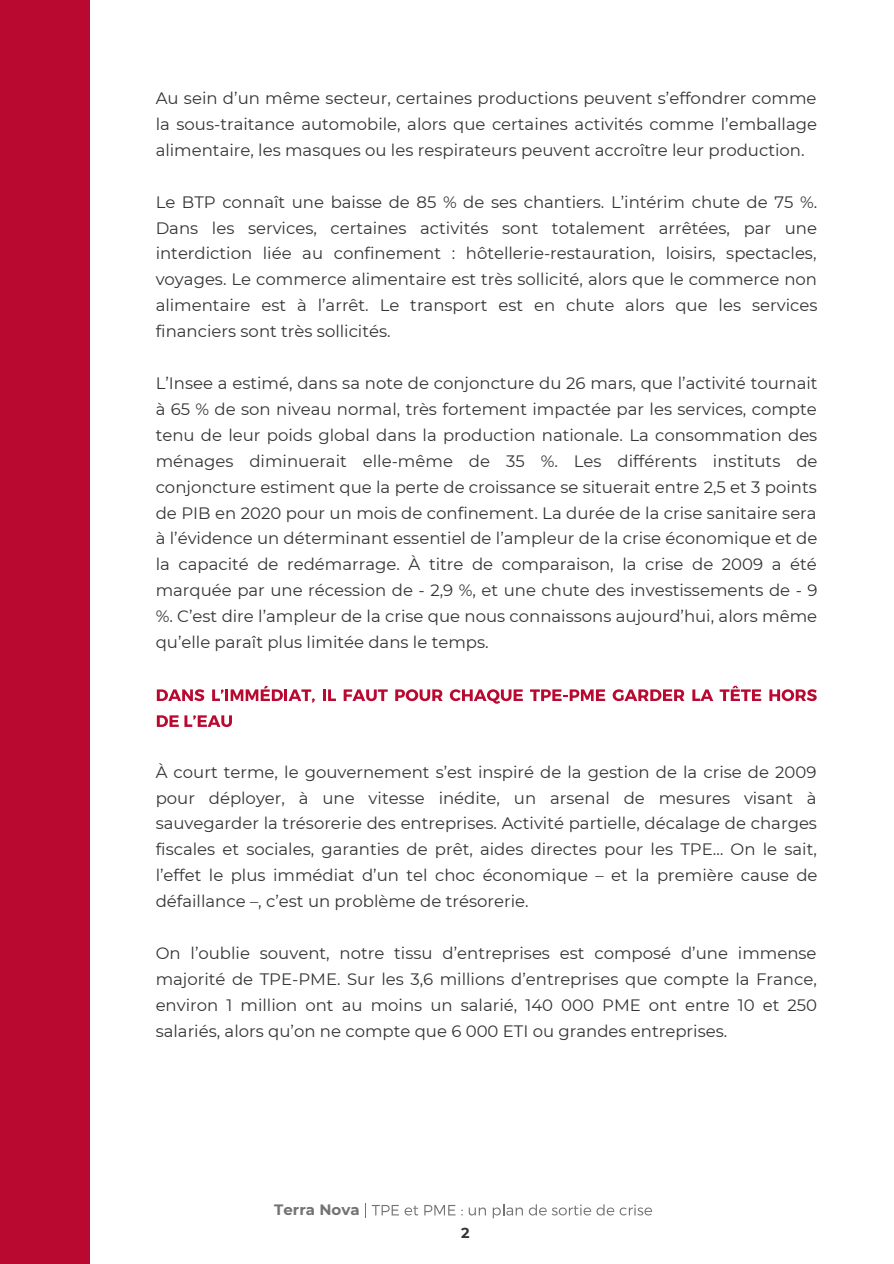
<style>
.page{position:relative;width:894px;height:1264px;background:#fff}
.page>*{position:absolute;margin:0;border:0;box-sizing:border-box;transform-origin:0 0}
.t1{font:16.5px/26px "Montserrat";color:#343434;text-align:justify}
.t2{font:700 15px "Montserrat";color:#737373}
.t3{font:700 14.4px "Montserrat";color:#343434}
</style>
<div class="page">
<div style="left:0;top:0;width:90px;height:1263px;background:#b90931"></div>
<svg style="left:157px;top:689px;width:47px;height:12px"></svg>
<svg style="left:212px;top:685px;width:103px;height:17px"></svg>
<svg style="left:323px;top:689px;width:13px;height:12px"></svg>
<svg style="left:343px;top:689px;width:44px;height:12px"></svg>
<svg style="left:395px;top:689px;width:47px;height:12px"></svg>
<svg style="left:449px;top:689px;width:73px;height:14px"></svg>
<svg style="left:530px;top:689px;width:75px;height:12px"></svg>
<svg style="left:612px;top:689px;width:72px;height:12px"></svg>
<svg style="left:692px;top:689px;width:21px;height:12px"></svg>
<svg style="left:719px;top:685px;width:42px;height:16px"></svg>
<svg style="left:769px;top:689px;width:47px;height:12px"></svg>
<svg style="left:157px;top:715px;width:75px;height:12px"></svg>
<svg style="left:365px;top:1203px;width:53px;height:14px"></svg>
<svg style="left:424px;top:1205px;width:31px;height:10px"></svg>
<svg style="left:468px;top:1207px;width:18px;height:8px"></svg>
<svg style="left:492px;top:1204px;width:30px;height:14px"></svg>
<svg style="left:528px;top:1204px;width:124px;height:11px"></svg>
<p class="t1" style="left:156px;top:85px;width:662px">Au sein d’un même secteur, certaines productions peuvent s’effondrer comme la sous-traitance automobile, alors que certaines activités comme l’emballage alimentaire, les masques ou les respirateurs peuvent accroître leur production.</p>
<p class="t1" style="left:156px;top:189px;width:663px">Le BTP connaît une baisse de 85 % de ses chantiers. L’intérim chute de 75 %.<br>Dans les services, certaines activités sont totalement arrêtées, par une interdiction liée au confinement : hôtellerie-restauration, loisirs, spectacles, voyages. Le commerce alimentaire est très sollicité, alors que le commerce non alimentaire est à l’arrêt. Le transport est en chute alors que les services financiers sont très sollicités.</p>
<p class="t1" style="left:156px;top:370px;width:663px">L’Insee a estimé, dans sa note de conjoncture du 26 mars, que l’activité tournait à 65 % de son niveau normal, très fortement impactée par les services, compte tenu de leur poids global dans la production nationale. La consommation des ménages diminuerait elle-même de 35 %. Les différents instituts de conjoncture estiment que la perte de croissance se situerait entre 2,5 et 3 points de PIB en 2020 pour un mois de confinement. La durée de la crise sanitaire sera à l’évidence un déterminant essentiel de l’ampleur de la crise économique et de la capacité de redémarrage. À titre de comparaison, la crise de 2009 a été marquée par une récession de - 2,9 %, et une chute des investissements de - 9 %. C’est dire l’ampleur de la crise que nous connaissons aujourd’hui, alors même qu’elle paraît plus limitée dans le temps.</p>
<p class="t1" style="left:156px;top:758px;width:663px">À court terme, le gouvernement s’est inspiré de la gestion de la crise de 2009 pour déployer, à une vitesse inédite, un arsenal de mesures visant à sauvegarder la trésorerie des entreprises. Activité partielle, décalage de charges fiscales et sociales, garanties de prêt, aides directes pour les TPE… On le sait, l’effet le plus immédiat d’un tel choc économique – et la première cause de défaillance –, c’est un problème de trésorerie.</p>
<p class="t1" style="left:156px;top:940px;width:662px">On l’oublie souvent, notre tissu d’entreprises est composé d’une immense majorité de TPE-PME. Sur les 3,6 millions d’entreprises que compte la France, environ 1 million ont au moins un salarié, 140 000 PME ont entre 10 et 250 salariés, alors qu’on ne compte que 6 000 ETI ou grandes entreprises.</p>
<p class="t2" style="left:274px;top:1200px;width:87px">Terra Nova</p>
<p class="t3" style="left:461px;top:1223px;width:10px">2</p>
</div>
